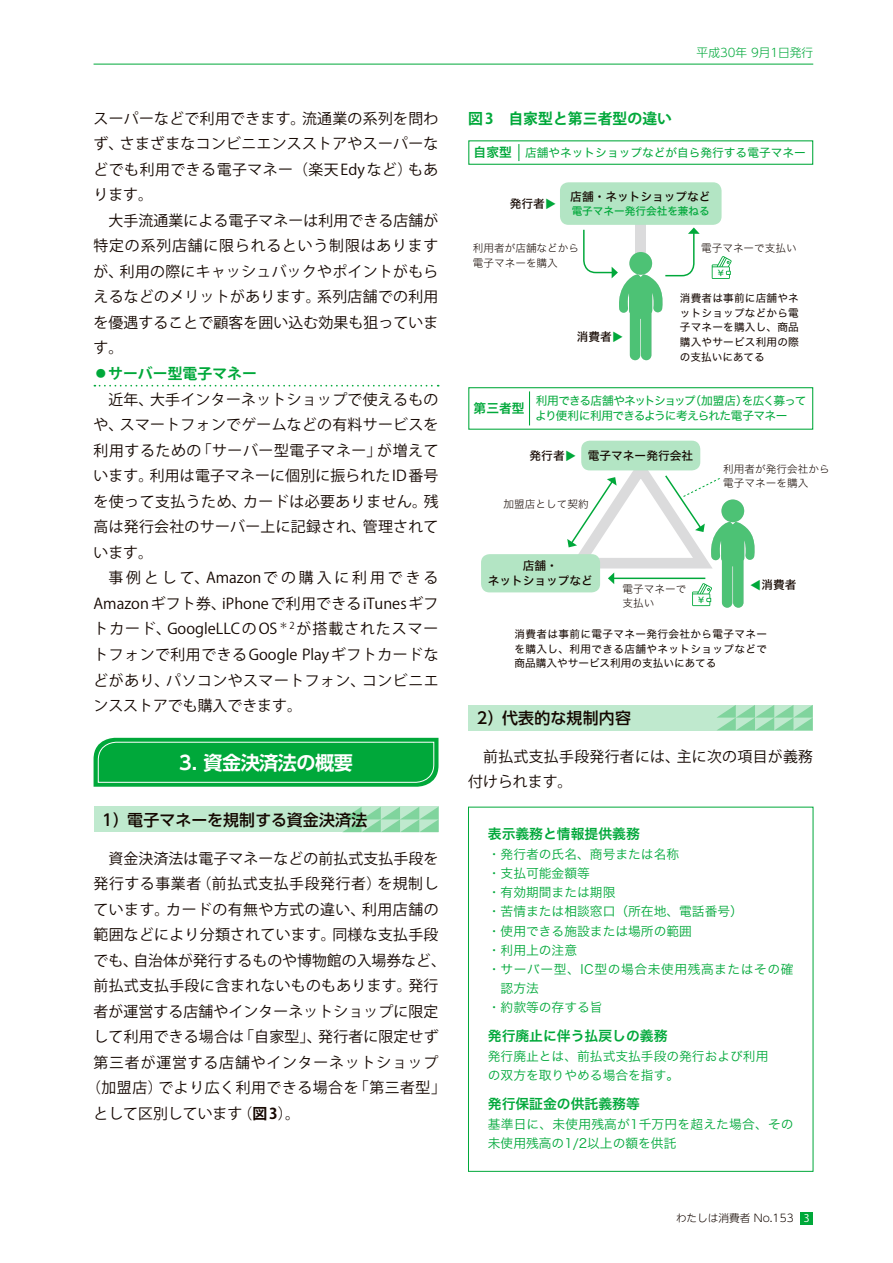
<style>
.page{position:relative;width:893px;height:1263px;background:#fff}
.page>*{position:absolute;margin:0;border:0;box-sizing:border-box;transform-origin:0 0}
.t1{font:700 19.2px "UD Shin Go Pr 6 N De";letter-spacing:-.03em;color:#fff}
.t2{font:500 15.9px "UD Shin Go Pr 6 N";letter-spacing:.015em;color:#140700}
.t3{font:14.85px/25.5px "Koz Go Pr 6 N";letter-spacing:.02em;color:#140700;text-align:justify}
.t4{font:14.85px "Koz Go Pr 6 N";color:#140700}
.t5{font:14.85px "Koz Go Pr 6 N";letter-spacing:.04em;color:#140700}
.t6{font:14.85px "Koz Go Pr 6 N";letter-spacing:.055em;color:#140700}
.t7{font:700 14.85px "Koz Go Pr 6 N";color:#00a83a}
.t8{font:13.8px "Hira Kaku Std N W6";color:#00a83a}
.t9{font:12.75px/19.2px "Hira Kaku Std N W3";color:#00a83a}
.t10{font:12.75px "Hira Kaku Std N W3";letter-spacing:.045em;color:#00a83a}
.t11{font:12.75px "Hira Kaku Std N W6";color:#00a83a}
.t12{font:11.7px/14.9px "Hira Kaku Std N W4";letter-spacing:-.07em;color:#00a83a}
.t13{font:11.7px/14.9px "Hira Kaku Std N W5";color:#140700;text-align:center}
.t14{font:11.7px "Hira Kaku Std N W4";color:#00a83a}
.t15{font:300 11.7px "UD Shin Go Pr 6 N";color:#00a83a}
.t16{font:11.7px "Hira Kaku Std N W5";color:#00a83a}
.t17{font:10.65px/14.9px "Hira Kaku Std N W4";letter-spacing:.02em;color:#140700;text-align:justify}
.t18{font:10.65px/14.9px "Hira Kaku Std N W2";color:#140700}
.t19{font:300 10.65px "UD Shin Go NT Pr 6 N";color:#140700}
.t20{font:10.65px "Hira Kaku Std N W5";color:#00a83a}
.t21{font:8.1px "Hira Kaku Std N W5";color:#00a83a}
.s1{color:#00a83a}
.s2{font-weight:700;color:#00a83a}
.s3{font-weight:700}
.s4{font-family:"Koz Go Pr 6 N";font-weight:400;color:#fff}
</style>
<div class="page">
<div style="left:800px;top:1212px;width:13px;height:13px;background:#00a83a"></div>
<hr style="left:94px;top:64px;width:719px;height:1px;background:#00a83a">
<div style="left:468px;top:705px;width:345px;height:25px;background:#bfe9ce"></div>
<svg style="left:717px;top:705px;width:96px;height:25px"></svg>
<div style="left:94px;top:807px;width:344px;height:25px;background:#bfe9ce"></div>
<svg style="left:343px;top:807px;width:95px;height:25px"></svg>
<svg style="left:94px;top:738px;width:344px;height:49px;background:#0fad46"></svg>
<div style="left:635px;top:202px;width:11px;height:66px;background:#dbdbdc"></div>
<svg style="left:94px;top:385px;width:345px;height:2px"></svg>
<div style="left:468px;top:140px;width:345px;height:25px;border:1px solid #00a83a"></div>
<div style="left:468px;top:387px;width:345px;height:43px;border:1px solid #00a83a"></div>
<div style="left:560px;top:182px;width:162px;height:43px;background:#b3e5c4;border-radius:9px"></div>
<div style="left:581px;top:441px;width:119px;height:29px;background:#b3e5c4;border-radius:9px"></div>
<svg style="left:712px;top:256px;width:20px;height:23px"></svg>
<svg style="left:518px;top:144px;width:1px;height:17px"></svg>
<hr style="left:529px;top:391px;width:1px;height:34px;background:#00a83a">
<svg style="left:583px;top:227px;width:117px;height:133px"></svg>
<div style="left:481px;top:554px;width:119px;height:38px;background:#b3e5c4;border-radius:9px"></div>
<svg style="left:559px;top:454px;width:196px;height:154px"></svg>
<p class="t3" style="left:94px;top:106px;width:346px">スーパーなどで利用できます。流通業の系列を問わず、さまざまなコンビニエンスストアやスーパーなどでも利用できる電子マネー（楽天Edyなど）もあります。</p>
<p class="t3" style="left:94px;top:208px;width:346px;text-align:left;text-indent:15px">大手流通業による電子マネーは利用できる店舗が特定の系列店舗に限られるという制限はありますが、利用の際にキャッシュバックやポイントがもらえるなどのメリットがあります。系列店舗での利用を優遇することで顧客を囲い込む効果も狙っています。<br><span class="s1">⃝</span><span class="s2">サーバー型電子マネー</span></p>
<p class="t3" style="left:94px;top:387px;width:347px;text-indent:15px">近年、大手インターネットショップで使えるものや、スマートフォンでゲームなどの有料サービスを利用するための「サーバー型電子マネー」が増えています。利用は電子マネーに個別に振られた ID 番号を使って支払うため、カードは必要ありません。残高は発行会社のサーバー上に記録され、管理されています。</p>
<p class="t3" style="left:94px;top:565px;width:347px;text-indent:15px">事例として、Amazonでの購入に利用できるAmazon ギフト券、iPhone で利用できる iTunes ギフトカード、GoogleLLCのOS<sup>＊2</sup>が搭載されたスマートフォンで利用できるGoogle Playギフトカードなどがあり、パソコンやスマートフォン、コンビニエンスストアでも購入できます。</p>
<p class="t1" style="left:179px;top:747px;width:175px">3. 資金決済法の概要</p>
<p class="t2" style="left:102px;top:807px;width:267px">1）電子マネーを規制する資金決済法</p>
<p class="t3" style="left:108px;top:846px;width:332px">資金決済法は電子マネーなどの前払式支払手段を</p>
<p class="t5" style="left:94px;top:875px;width:347px">発行する事業者（前払式支払手段発行者）を規制し</p>
<p class="t3" style="left:94px;top:897px;width:347px">ています。カードの有無や方式の違い、利用店舗の</p>
<p class="t3" style="left:94px;top:922px;width:346px">範囲などにより分類されています。同様な支払手段</p>
<p class="t4" style="left:94px;top:952px;width:354px">でも、自治体が発行するものや博物館の入場券など、</p>
<p class="t3" style="left:94px;top:973px;width:346px">前払式支払手段に含まれないものもあります。発行</p>
<p class="t3" style="left:94px;top:999px;width:346px">者が運営する店舗やインターネットショップに限定</p>
<p class="t3" style="left:94px;top:1024px;width:347px">して利用できる場合は「自家型」、発行者に限定せず</p>
<p class="t6" style="left:94px;top:1054px;width:346px">第三者が運営する店舗やインターネットショップ</p>
<p class="t3" style="left:86px;top:1075px;width:361px">（加盟店）でより広く利用できる場合を「第三者型」</p>
<p class="t4" style="left:94px;top:1105px;width:208px">として区別しています（<span class="s3">図3</span>）。</p>
<p class="t7" style="left:468px;top:110px;width:205px">図 3　自家型と第三者型の違い</p>
<p class="t15" style="left:697px;top:43px;width:118px">平成30年 9月1日発行</p>
<p class="t11" style="left:474px;top:143px;width:40px">自家型</p>
<p class="t14" style="left:525px;top:144px;width:282px">店舗やネットショップなどが自ら発行する電子マネー</p>
<p class="t13" style="left:510px;top:196px;width:37px">発行者</p>
<p class="t16" style="left:560px;top:198px;width:13px;rotate:90deg">▲</p>
<p class="t13" style="left:570px;top:189px;width:142px">店舗・ネットショップなど</p>
<p class="t20" style="left:572px;top:203px;width:140px">電子マネー発行会社を兼ねる</p>
<p class="t18" style="left:473px;top:240px;width:108px">利用者が店舗などから電子マネーを購入</p>
<p class="t18" style="left:701px;top:240px;width:97px">電子マネーで支払い</p>
<p class="t21" style="left:717px;top:266px;width:10px">￥</p>
<p class="t13" style="left:577px;top:329px;width:37px">消費者</p>
<p class="t16" style="left:626px;top:331px;width:13px;rotate:90deg">▲</p>
<p class="t17" style="left:680px;top:290px;width:121px">消費者は事前に店舗やネットショップなどから電子マネーを購入し、商品購入やサービス利用の際の支払いにあてる</p>
<p class="t11" style="left:474px;top:399px;width:53px">第三者型</p>
<p class="t12" style="left:535px;top:394px;width:273px">利用できる店舗やネットショップ（加盟店）を広く募ってより便利に利用できるように考えられた電子マネー</p>
<p class="t13" style="left:530px;top:448px;width:37px">発行者</p>
<p class="t16" style="left:579px;top:450px;width:13px;rotate:90deg">▲</p>
<p class="t13" style="left:588px;top:448px;width:107px">電子マネー発行会社</p>
<p class="t18" style="left:504px;top:496px;width:87px">加盟店として契約</p>
<p class="t18" style="left:723px;top:462px;width:108px;line-height:13.8px">利用者が発行会社から電子マネーを購入</p>
<p class="t13" style="left:488px;top:559px;width:107px">店舗・<br>ネットショップなど</p>
<p class="t18" style="left:622px;top:581px;width:65px">電子マネーで</p>
<p class="t16" style="left:747px;top:591px;width:13px;rotate:-90deg">▲</p>
<p class="t13" style="left:762px;top:578px;width:37px">消費者</p>
<p class="t18" style="left:622px;top:595px;width:33px">支払い</p>
<p class="t21" style="left:697px;top:593px;width:10px">￥</p>
<p class="t17" style="left:515px;top:626px;width:254px">消費者は事前に電子マネー発行会社から電子マネーを購入し、利用できる店舗やネットショップなどで商品購入やサービス利用の支払いにあてる</p>
<p class="t2" style="left:477px;top:705px;width:156px">2）代表的な規制内容</p>
<p class="t3" style="left:468px;top:744px;width:346px;text-indent:15px">前払式支払手段発行者には、主に次の項目が義務付けられます。</p>
<p class="t8" style="left:488px;top:823px;width:154px">表示義務と情報提供義務</p>
<p class="t9" style="left:488px;top:844px;width:193px">・発行者の氏名、商号または名称</p>
<p class="t9" style="left:488px;top:863px;width:104px">・支払可能金額等</p>
<p class="t9" style="left:488px;top:883px;width:129px">・有効期間または期限</p>
<p class="t9" style="left:488px;top:902px;width:257px">・苦情または相談窓口（所在地、電話番号）</p>
<p class="t9" style="left:488px;top:921px;width:206px">・使用できる施設または場所の範囲</p>
<p class="t9" style="left:488px;top:940px;width:91px">・利用上の注意</p>
<p class="t10" style="left:488px;top:959px;width:307px">・サーバー型、IC型の場合未使用残高またはその確</p>
<p class="t9" style="left:501px;top:978px;width:40px">認方法</p>
<p class="t9" style="left:488px;top:997px;width:116px">・約款等の存する旨</p>
<p class="t8" style="left:488px;top:1025px;width:181px">発行廃止に伴う払戻しの義務</p>
<p class="t9" style="left:488px;top:1046px;width:282px">発行廃止とは、前払式支払手段の発行および利用の双方を取りやめる場合を指す。</p>
<p class="t8" style="left:488px;top:1093px;width:154px">発行保証金の供託義務等</p>
<p class="t9" style="left:488px;top:1114px;width:307px">基準日に、未使用残高が1千万円を超えた場合、その未使用残高の1/2以上の額を供託</p>
<p class="t19" style="left:676px;top:1210px;width:135px">わたしは消費者 No.153 <span class="s4">3</span></p>
</div>
